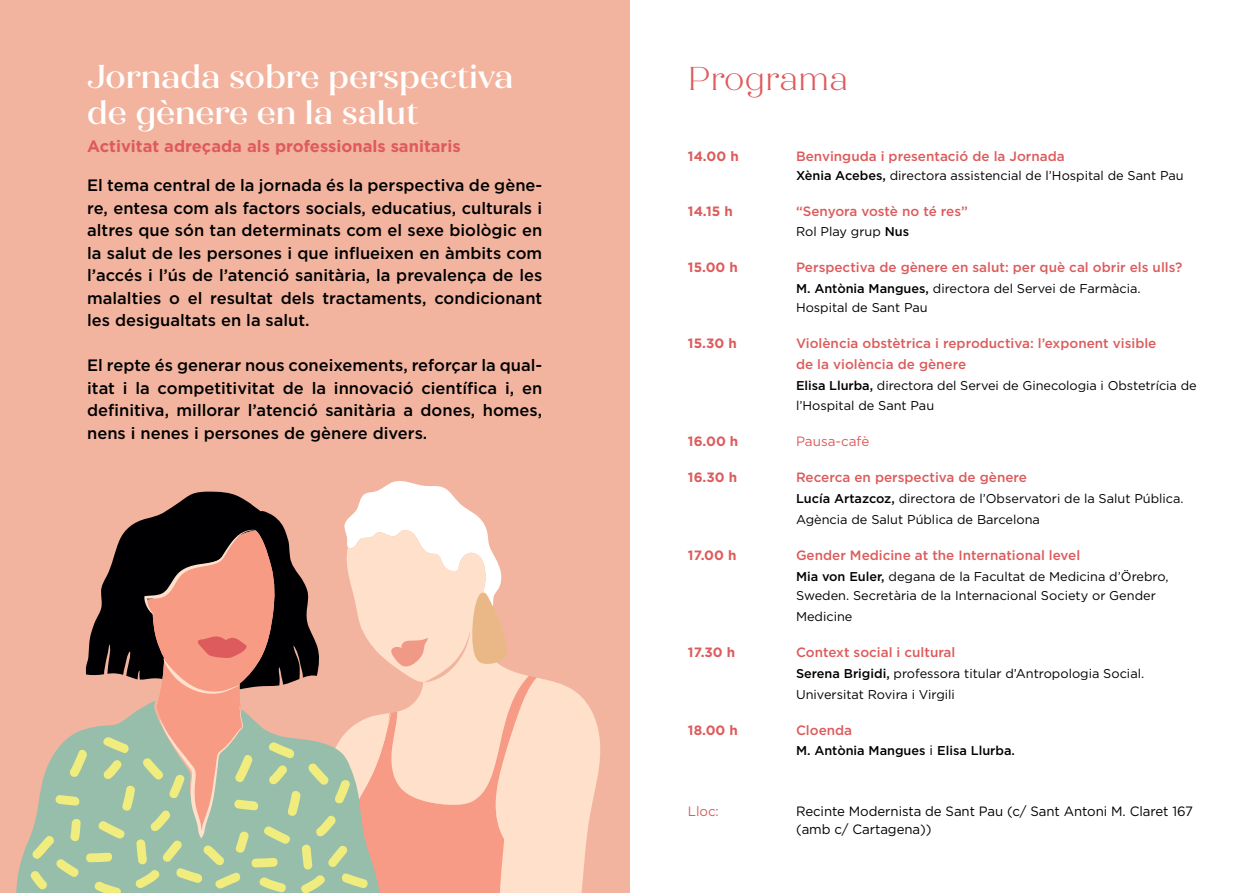
<style>
.page{position:relative;width:1259px;height:893px;background:#fff}
.page>*{position:absolute;margin:0;border:0;box-sizing:border-box;transform-origin:0 0}
.t1{font:500 33px/36px "Quiche Flare";color:#fff}
.t2{font:300 33px "Quiche Flare";color:#dd5b5c}
.t3{font:500 16.5px/22.5px "Gotham";color:#000;text-align:justify}
.t4{font:700 16.5px "Gotham";color:#dd5b5c}
.t5{font:500 13.5px/21px "Gotham";color:#dd5b5c}
.t6{font:13.5px/18px "Gotham";letter-spacing:-.005em;color:#000}
.t7{font:700 13.5px "Gotham";color:#dd5b5c}
.t8{font:13.5px "Gotham";letter-spacing:-.005em;color:#dd5b5c}
.t9{font:12.75px/19.5px "Gotham";color:#000}
.t10{font:500 12.75px "Gotham";color:#000}
.s1{font-weight:500}
.s2{font-weight:400;font-size:13.5px}
</style>
<div class="page">
<div style="left:0;top:0;width:629px;height:893px;background:#f3b49f"></div>
<svg style="left:16px;top:837px;width:14px;height:56px"></svg>
<svg style="left:30px;top:481px;width:570px;height:412px"></svg>
<h1 class="t1" style="left:87px;top:58px;width:428px">Jornada sobre perspectiva de gènere en la salut</h1>
<p class="t4" style="left:87px;top:135px;width:375px">Activitat adreçada als professionals sanitaris</p>
<p class="t3" style="left:87px;top:174px;width:457px">El tema central de la jornada és la perspectiva de gène&shy;re, entesa com als factors socials, educatius, culturals i altres que són tan determinats com el sexe biològic en la salut de les persones i que influeixen en àmbits com l’accés i l’ús de l’atenció sanitària, la prevalença de les malalties o el resultat dels tractaments, condicionant les desigualtats en la salut.</p>
<p class="t3" style="left:87px;top:354px;width:456px">El repte és generar nous coneixements, reforçar la qual&shy;itat i la competitivitat de la innovació científica i, en definitiva, millorar l’atenció sanitària a dones, homes, nens i nenes i persones de gènere divers.</p>
<h1 class="t2" style="left:688px;top:59px;width:162px">Programa</h1>
<p class="t7" style="left:688px;top:147px;width:52px">14.00 h</p>
<p class="t5" style="left:796px;top:145px;width:270px">Benvinguda i presentació de la Jornada</p>
<p class="t9" style="left:796px;top:166px;width:389px"><span class="s1">Xènia Acebes,</span> directora assistencial de l’Hospital de Sant Pau</p>
<p class="t7" style="left:688px;top:202px;width:46px">14.15 h</p>
<p class="t5" style="left:796px;top:201px;width:173px">“Senyora vostè no té res”</p>
<p class="t9" style="left:796px;top:221px;width:114px">Rol Play grup <span class="s1">Nus</span></p>
<p class="t7" style="left:688px;top:258px;width:51px">15.00 h</p>
<p class="t5" style="left:796px;top:256px;width:388px">Perspectiva de gènere en salut: per què cal obrir els ulls?</p>
<p class="t9" style="left:796px;top:278px;width:346px"><span class="s1">M. Antònia Mangues,</span> directora del Servei de Farmàcia.<br>Hospital de Sant Pau</p>
<p class="t7" style="left:688px;top:334px;width:50px">15.30 h</p>
<p class="t5" style="left:796px;top:333px;width:362px">Violència obstètrica i reproductiva: l’exponent visible de la violència de gènere</p>
<p class="t9" style="left:796px;top:376px;width:402px"><span class="s1">Elisa Llurba,</span> directora del Servei de Ginecologia i Obstetrícia de l’Hospital de Sant Pau</p>
<p class="t7" style="left:688px;top:432px;width:52px">16.00 h</p>
<p class="t8" style="left:796px;top:432px;width:75px">Pausa-cafè</p>
<p class="t7" style="left:688px;top:468px;width:51px">16.30 h</p>
<p class="t5" style="left:796px;top:466px;width:232px">Recerca en perspectiva de gènere</p>
<p class="t9" style="left:796px;top:487px;width:389px;line-height:21px"><span class="s1">Lucía Artazcoz,</span> directora de l’Observatori de la Salut Pública.<br>Agència de Salut Pública de Barcelona</p>
<p class="t7" style="left:688px;top:546px;width:50px">17.00 h</p>
<p class="t5" style="left:796px;top:544px;width:286px">Gender Medicine at the International level</p>
<p class="t9" style="left:796px;top:566px;width:374px"><span class="s1">Mia von Euler,</span> degana de la Facultat de Medicina d’Örebro,<br>Sweden. Secretària de la Internacional Society or Gender</p>
<p class="t9" style="left:796px;top:607px;width:58px">Medicine</p>
<p class="t7" style="left:688px;top:643px;width:49px">17.30 h</p>
<p class="t5" style="left:796px;top:642px;width:161px">Context social i cultural</p>
<p class="t9" style="left:796px;top:663px;width:350px;line-height:21px"><span class="s1">Serena Brigidi,</span> professora titular d’Antropologia Social.<br>Universitat Rovira i Virgili</p>
<p class="t7" style="left:688px;top:721px;width:51px">18.00 h</p>
<p class="t5" style="left:796px;top:720px;width:58px">Cloenda</p>
<p class="t10" style="left:796px;top:742px;width:220px">M. Antònia Mangues <span class="s2">i</span> Elisa Llurba.</p>
<p class="t8" style="left:688px;top:803px;width:32px">Lloc:</p>
<p class="t6" style="left:796px;top:802px;width:398px">Recinte Modernista de Sant Pau (c/ Sant Antoni M. Claret 167 (amb c/ Cartagena))</p>
</div>
